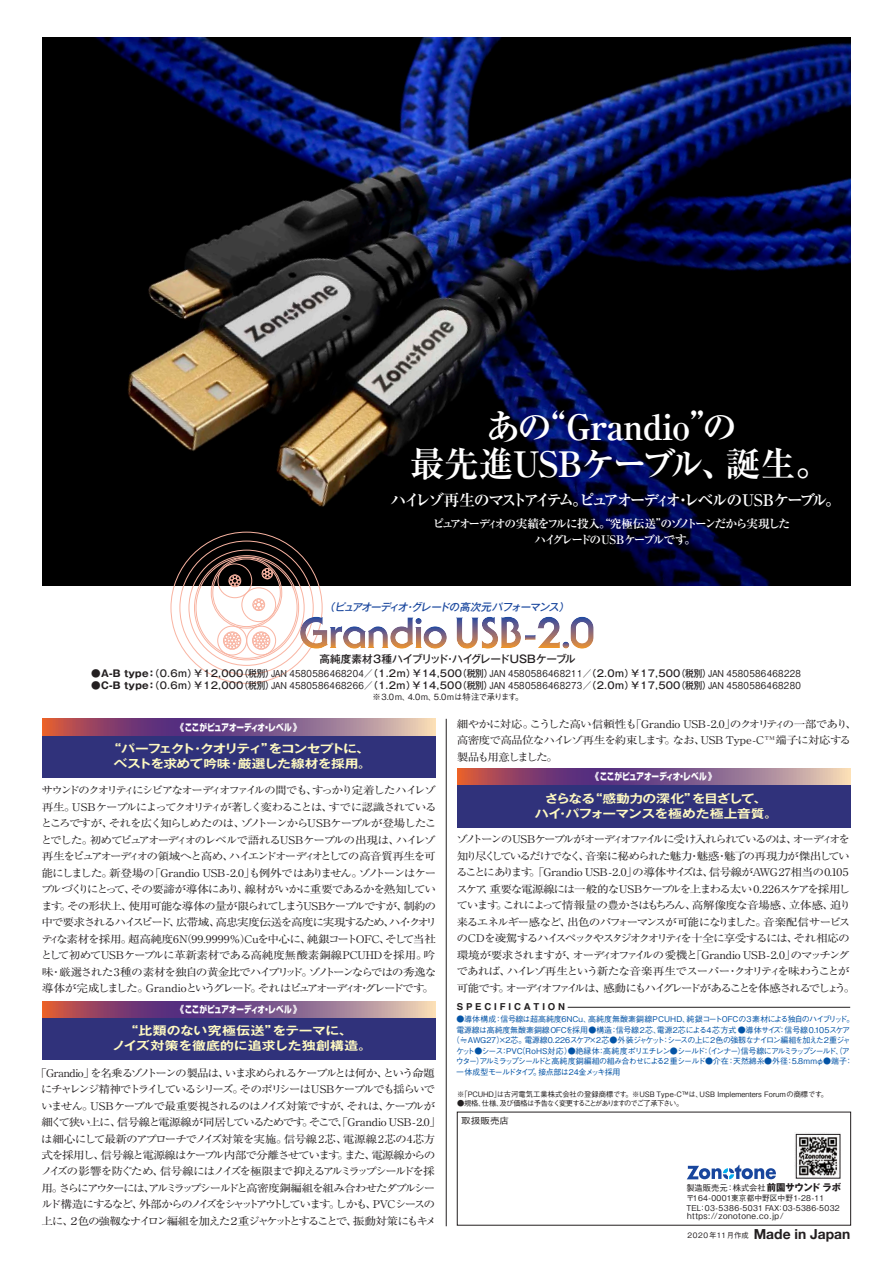
<style>
.page{position:relative;width:894px;height:1262px;background:#fff}
.page>*{position:absolute;margin:0;border:0;box-sizing:border-box;transform-origin:0 0}
.t1{font:700 35.1px/37.2px "Ryumin Pro";letter-spacing:-.02em;color:#fff;text-align:center}
.t2{font:700 15.9px "Ryumin Pro";letter-spacing:-.16em;color:#fff}
.t3{font:700 13.8px "Helvetica Neue";color:#231f20}
.t4{font:700 11.7px/15.9px "Ryumin Pro";letter-spacing:-.14em;color:#fff}
.t5{font:700 11.7px/14.9px "Gothic MB101 Pro De";letter-spacing:-.065em;color:#fffac1;text-align:center;scale:1.18 1}
.t6{font:700 11.7px/14.9px "Gothic MB101 Pro De";letter-spacing:-.06em;color:#fffac1;text-align:center;scale:1.18 1}
.t7{font:700 11.7px/14.9px "Gothic MB101 Pro De";letter-spacing:.005em;color:#fffac1;text-align:center;scale:1.18 1}
.t8{font:500 10.65px "Gothic MB101 Pro";color:#231f20}
.t9{font:10.5px/16.5px "Ryumin Pro";letter-spacing:-.12em;color:#231f20;scale:1.11 1}
.t10{font:10.5px/16.5px "Ryumin Pro";letter-spacing:-.075em;color:#231f20;scale:1.11 1}
.t11{font:italic 500 10.5px "Gothic MB101 Pro";color:#18469d}
.t12{font:500 9.6px "Gothic MB101 Pro";letter-spacing:.02em;color:#231f20}
.t13{font:800 9.6px "Shin Go Pro";letter-spacing:-.02em;color:#fff}
.t14{font:700 9.6px "Helvetica";letter-spacing:.3em;color:#231f20}
.t15{font:500 8.7px "Gothic BBB Pro";color:#231f20;scale:1.09 1}
.t16{font:500 8.55px "Gothic BBB Pro";color:#231f20}
.t17{font:500 8.55px "Gothic BBB Pro";letter-spacing:.06em;color:#231f20}
.t18{font:500 7.95px "Gothic BBB Pro";letter-spacing:-.095em;color:#0353a5}
.t19{font:500 7.95px "Gothic BBB Pro";letter-spacing:-.025em;color:#0353a5}
.t20{font:500 7.95px "Gothic BBB Pro";letter-spacing:-.125em;color:#0353a5}
.t21{font:500 7.95px/9.6px "Gothic BBB Pro";letter-spacing:.04em;color:#231f20}
.t22{font:500 7.95px "Gothic BBB Pro";letter-spacing:-.07em;color:#0353a5}
.t23{font:500 7.5px "Gothic BBB Pro";color:#231f20}
.t24{font:500 7.5px "Gothic BBB Pro";letter-spacing:-.135em;color:#231f20}
.s1{font-weight:700}
.s2{font-family:"Gothic BBB Pro"}
.s3{font-family:"Gothic MB101 Pr 5";font-weight:700;font-size:9.6px}
.s4{font-family:"Gothic BBB Pro";font-weight:500;font-size:7.5px}
</style>
<div class="page">
<img style="left:42px;top:38px;width:808px;height:547px">
<div style="left:42px;top:735px;width:394px;height:42px;background:#30327b"></div>
<svg style="left:42px;top:718px;width:394px;height:17px;background:#936284"></svg>
<div style="left:42px;top:1017px;width:394px;height:43px;background:#30327b"></div>
<svg style="left:42px;top:1001px;width:394px;height:16px;background:#936284"></svg>
<div style="left:457px;top:784px;width:394px;height:43px;background:#30327b"></div>
<svg style="left:457px;top:768px;width:394px;height:16px;background:#936284"></svg>
<hr style="left:446px;top:718px;width:1px;height:508px;background:#231f20">
<hr style="left:568px;top:1006px;width:282px;height:1px;background:#231f20">
<div style="left:211px;top:557px;width:71px;height:71px;border:1px solid #f9b4a2;border-radius:50%"></div>
<div style="left:217px;top:625px;width:30px;height:30px;border:1px solid #f9b4a2;border-radius:50%"></div>
<div style="left:223px;top:631px;width:18px;height:18px;border:1px solid #f9b4a2;border-radius:50%"></div>
<div style="left:246px;top:625px;width:30px;height:30px;border:1px solid #f9b4a2;border-radius:50%"></div>
<div style="left:252px;top:631px;width:18px;height:18px;border:1px solid #f9b4a2;border-radius:50%"></div>
<div style="left:262px;top:568px;width:11px;height:11px;border:1px solid #f9b4a2;border-radius:50%"></div>
<svg style="left:262px;top:568px;width:10px;height:11px"></svg>
<div style="left:218px;top:563px;width:34px;height:35px;border:1px solid #f9b4a2;border-radius:50%"></div>
<div style="left:229px;top:574px;width:12px;height:13px;border:1px solid #f9b4a2;border-radius:50%"></div>
<svg style="left:229px;top:575px;width:12px;height:11px"></svg>
<div style="left:242px;top:587px;width:34px;height:35px;border:1px solid #f9b4a2;border-radius:50%"></div>
<svg style="left:253px;top:598px;width:12px;height:12px"></svg>
<svg style="left:224px;top:632px;width:17px;height:17px"></svg>
<svg style="left:253px;top:632px;width:17px;height:17px"></svg>
<svg style="left:687px;top:1164px;width:89px;height:15px"></svg>
<img style="left:794px;top:1133px;width:47px;height:46px">
<div style="left:796px;top:1133px;width:44px;height:45px;border:1px solid #231f20"></div>
<svg style="left:300px;top:616px;width:147px;height:32px"></svg>
<svg style="left:456px;top:616px;width:104px;height:32px"></svg>
<svg style="left:562px;top:641px;width:7px;height:7px"></svg>
<svg style="left:570px;top:616px;width:24px;height:32px"></svg>
<h1 class="t1" style="left:410px;top:405px;width:422px">あの“Grandio”の<br>最先進USBケーブル、誕生。</h1>
<h2 class="t2" style="left:390px;top:487px;width:452px">ハイレゾ再生のマストアイテム。ピュアオーディオ・レベルのUSBケーブル。</h2>
<p class="t4" style="left:534px;top:515px;width:257px;text-indent:-101px">ピュアオーディオの実績をフルに投入。“究極伝送”のゾノトーンだから実現したハイグレードのUSBケーブルです。</p>
<p class="t11" style="left:324px;top:598px;width:249px">（ピュアオーディオ・グレードの高次元パフォーマンス）</p>
<p class="t8" style="left:320px;top:650px;width:258px">高純度素材3種ハイブリッド・ハイグレードUSBケーブル</p>
<p class="t12" style="left:91px;top:665px;width:711px"><span class="s1">●A-B type：</span>（0.6ｍ）￥12,000（税別）<span class="s2">JAN 4580586468204╱</span>（1.2ｍ）￥14,500（税別）<span class="s2">JAN 4580586468211╱</span>（2.0ｍ）￥17,500（税別）<span class="s2">JAN 4580586468228</span></p>
<p class="t12" style="left:91px;top:677px;width:711px"><span class="s1">●C-B type：</span>（0.6ｍ）￥12,000（税別）<span class="s2">JAN 4580586468266╱</span>（1.2ｍ）￥14,500（税別）<span class="s2">JAN 4580586468273╱</span>（2.0ｍ）￥17,500（税別）<span class="s2">JAN 4580586468280</span></p>
<p class="t13" style="left:175px;top:719px;width:129px">《ここがピュアオーディオ・レベル》</p>
<p class="t5" style="left:108px;top:739px;width:225px">“パーフェクト・クオリティ”をコンセプトに、ベストを求めて吟味・厳選した線材を採用。</p>
<p class="t16" style="left:372px;top:690px;width:152px">※3.0m、4.0m、5.0mは特注で承ります。</p>
<p class="t10" style="left:457px;top:714px;width:362px">細やかに対応。こうした高い信頼性も「Grandio USB-2.0」のクオリティの一部であり、高密度で高品位なハイレゾ再生を約束します。なお、USB Type-C™端子に対応する製品も用意しました。</p>
<p class="t9" style="left:41px;top:781px;width:359px">サウンドのクオリティにシビアなオーディオファイルの間でも、すっかり定着したハイレゾ再生。USBケーブルによってクオリティが著しく変わることは、すでに認識されているところですが、それを広く知らしめたのは、ゾノトーンからUSBケーブルが登場したことでした。初めてピュアオーディオのレベルで語れるUSBケーブルの出現は、ハイレゾ再生をピュアオーディオの領域へと高め、ハイエンドオーディオとしての高音質再生を可能にしました。新登場の「Grandio USB -2.0」も例外ではありません。ゾノトーンはケーブルづくりにとって、その要諦が導体にあり、線材がいかに重要であるかを熟知しています。その形状上、使用可能な導体の量が限られてしまうUSBケーブルですが、制約の中で要求されるハイスピード、広帯域、高忠実度伝送を高度に実現するため、ハイ・クオリティな素材を採用。超高純度6N（99.9999％）Cuを中心に、純銀コートOFC、そして当社として初めてUSBケーブルに革新素材である高純度無酸素銅線PCUHDを採用。吟味・厳選された 3種の素材を独自の黄金比でハイブリッド。ゾノトーンならではの秀逸な導体が完成しました。Grandioというグレード。それはピュアオーディオ・グレードです。</p>
<p class="t13" style="left:175px;top:1001px;width:129px">《ここがピュアオーディオ・レベル》</p>
<p class="t7" style="left:112px;top:1021px;width:222px">“比類のない究極伝送”をテーマに、<br>ノイズ対策を徹底的に追求した独創構造。</p>
<p class="t9" style="left:41px;top:1063px;width:362px;text-indent:-6px">「Grandio」を名乗るゾノトーンの製品は、いま求められるケーブルとは何か、という命題にチャレンジ精神でトライしているシリーズ。そのポリシーはUSBケーブルでも揺らいでいません。USBケーブルで最重要視されるのはノイズ対策ですが、それは、ケーブルが細くて狭い上に、信号線と電源線が同居しているためです。そこで、「Grandio USB - 2.0」は細心にして最新のアプローチでノイズ対策を実施。信号線 2芯、電源線2芯の4芯方式を採用し、信号線と電源線はケーブル内部で分離させています。また、電源線からのノイズの影響を防ぐため、信号線にはノイズを極限まで抑えるアルミラップシールドを採用。さらにアウターには、アルミラップシールドと高密度銅編組を組み合わせたダブルシールド構造にするなど、外部からのノイズをシャットアウトしています。しかも、PVCシースの上に、２色の強靱なナイロン編組を加えた２重ジャケットとすることで、振動対策にもキメ</p>
<p class="t13" style="left:590px;top:769px;width:129px">《ここがピュアオーディオ・レベル》</p>
<p class="t6" style="left:535px;top:789px;width:208px">さらなる“感動力の深化”を目ざして、<br>ハイ・パフォーマンスを極めた極上音質。</p>
<p class="t9" style="left:456px;top:830px;width:361px">ゾノトーンのUSBケーブルがオーディオファイルに受け入れられているのは、オーディオを知り尽くしているだけでなく、音楽に秘められた魅力・魅惑・魅了の再現力が傑出していることにあります。「Grandio USB -2.0」の導体サイズは、信号線がAWG27相当の0.105スケア、重要な電源線には一般的なUSBケーブルを上まわる太い 0.226スケアを採用しています。これによって情報量の豊かさはもちろん、高解像度な音場感、立体感、迫り来るエネルギー感など、出色のパフォーマンスが可能になりました。音楽配信サービスのＣＤを凌駕するハイスペックやスタジオクオリティを十全に享受するには、それ相応の環境が要求されますが、オーディオファイルの愛機と「Grandio USB -2.0」のマッチングであれば、ハイレゾ再生という新たな音楽再生でスーパー・クオリティを味わうことが可能です。オーディオファイルは、感動にもハイグレードがあることを体感されるでしょう。</p>
<p class="t14" style="left:457px;top:1001px;width:110px">SPECIFICATION</p>
<p class="t19" style="left:456px;top:1012px;width:400px">●導体構成：信号線は超高純度6NCu、高純度無酸素銅線PCUHD、純銀コートОＦＣの3素材による独自のハイブリッド。</p>
<p class="t19" style="left:456px;top:1023px;width:395px">電源線は高純度無酸素銅線ОＦＣを採用●構造：信号線2芯、電源2芯による4芯方式 ●導体サイズ：信号線0.105スケア</p>
<p class="t18" style="left:452px;top:1033px;width:400px">（≒AWG27）×2芯。電源線0. 226スケア×2芯●外装ジャケット：シースの上に２色の強靱なナイロン編組を加えた２重ジャ</p>
<p class="t20" style="left:456px;top:1044px;width:395px">ケット●シース：PVC（RoHS対応）●絶縁体：高純度ポリエチレン●シールド：（インナー）信号線にアルミラップシールド、（ア</p>
<p class="t18" style="left:456px;top:1054px;width:398px">ウター）アルミラップシールドと高純度銅編組の組み合わせによる２重シールド●介在：天然綿糸●外径：5.8ｍｍφ●端子：</p>
<p class="t22" style="left:456px;top:1065px;width:166px">一体成型モールドタイプ。接点部は24金メッキ採用</p>
<p class="t23" style="left:457px;top:1087px;width:373px">※「PCUHD」は古河電気工業株式会社の登録商標です。※USB Type-C™は、USB Implementers Forumの商標です。</p>
<p class="t24" style="left:457px;top:1097px;width:228px">●規格、仕様、及び価格は予告なく変更することがありますのでご了承下さい。</p>
<p class="t15" style="left:461px;top:1113px;width:45px">取扱販売店</p>
<p class="t16" style="left:686px;top:1180px;width:156px">製造販売元：株式会社<span class="s3">前園サウンドラボ</span></p>
<p class="t21" style="left:686px;top:1192px;width:155px">〒164-0001東京都中野区中野1-28-11<br>TEL：03-5386-5031 FAX：03-5386-5032</p>
<p class="t17" style="left:687px;top:1208px;width:98px">https://zonotone.co.jp/</p>
<h3 class="t3" style="left:687px;top:1229px;width:164px"><span class="s4">2020年11月作成</span> Made in Japan</h3>
</div>
